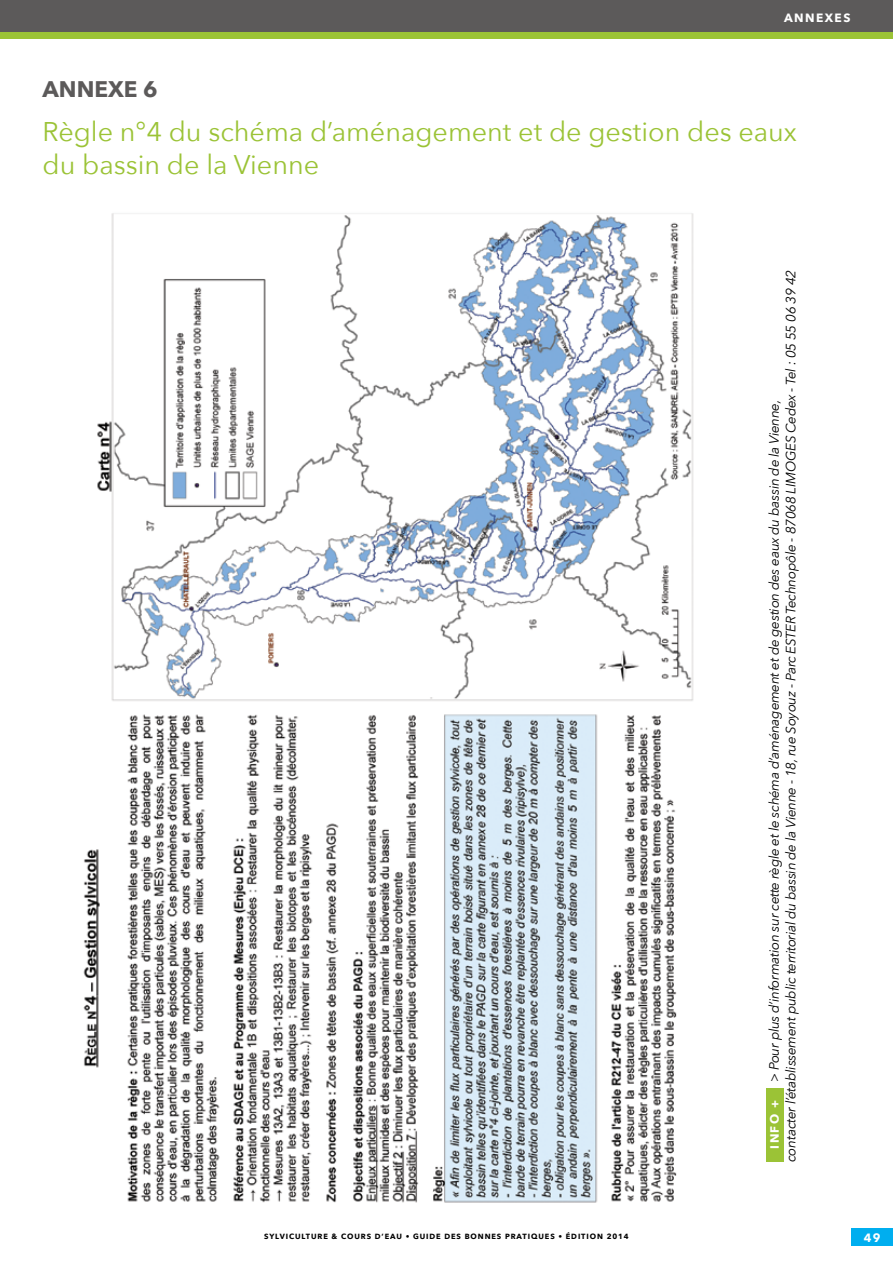
<style>
.page{position:relative;width:893px;height:1263px;background:#fff}
.page>*{position:absolute;margin:0;border:0;box-sizing:border-box;transform-origin:0 0}
.t1{font:27px/32.4px "Avenir Next";color:#9bc336}
.t2{font:700 22.5px "Avenir Next";color:#5c5a5a}
.t3{font:italic 13.5px/16.5px "Avenir Next";letter-spacing:-.02em;color:#000}
.t4{font:700 12px "Avenir Next";letter-spacing:.12em;color:#fff}
.t5{font:700 7.5px "Avenir Next";letter-spacing:.12em;color:#000}
</style>
<div class="page">
<div style="left:0;top:7px;width:893px;height:32px;background:#9bc336"></div>
<div style="left:0;top:0;width:893px;height:32px;background:#5c5a5a"></div>
<div style="left:851px;top:1229px;width:42px;height:17px;background:#00aeef"></div>
<img style="left:83px;top:213px;width:611px;height:990px">
<div style="left:766px;top:1089px;width:17px;height:73px;background:#9bc336"></div>
<h2 class="t2" style="left:43px;top:76px;width:117px">ANNEXE 6</h2>
<p class="t4" style="left:784px;top:10px;width:68px">ANNEXES</p>
<h1 class="t1" style="left:43px;top:116px;width:756px">Règle n°4 du schéma d’aménagement et de gestion des eaux du bassin de la Vienne</h1>
<p class="t3" style="left:766px;top:1162px;width:893px;text-indent:80px;rotate:-90deg">&gt; Pour plus d’information sur cette règle et le schéma d’aménagement et de gestion des eaux du bassin de la Vienne,<br>contacter l’établissement public territorial du bassin de la Vienne - 18, rue Soyouz - Parc ESTER Technopôle - 87068 LIMOGES Cedex - Tel : 05 55 06 39 42</p>
<p class="t4" style="left:767px;top:1149px;width:50px;rotate:-90deg">INFO +</p>
<p class="t5" style="left:264px;top:1231px;width:366px">SYLVICULTURE &amp; COURS D’EAU • GUIDE DES BONNES PRATIQUES • ÉDITION 2014</p>
<p class="t4" style="left:864px;top:1230px;width:18px">49</p>
</div>
